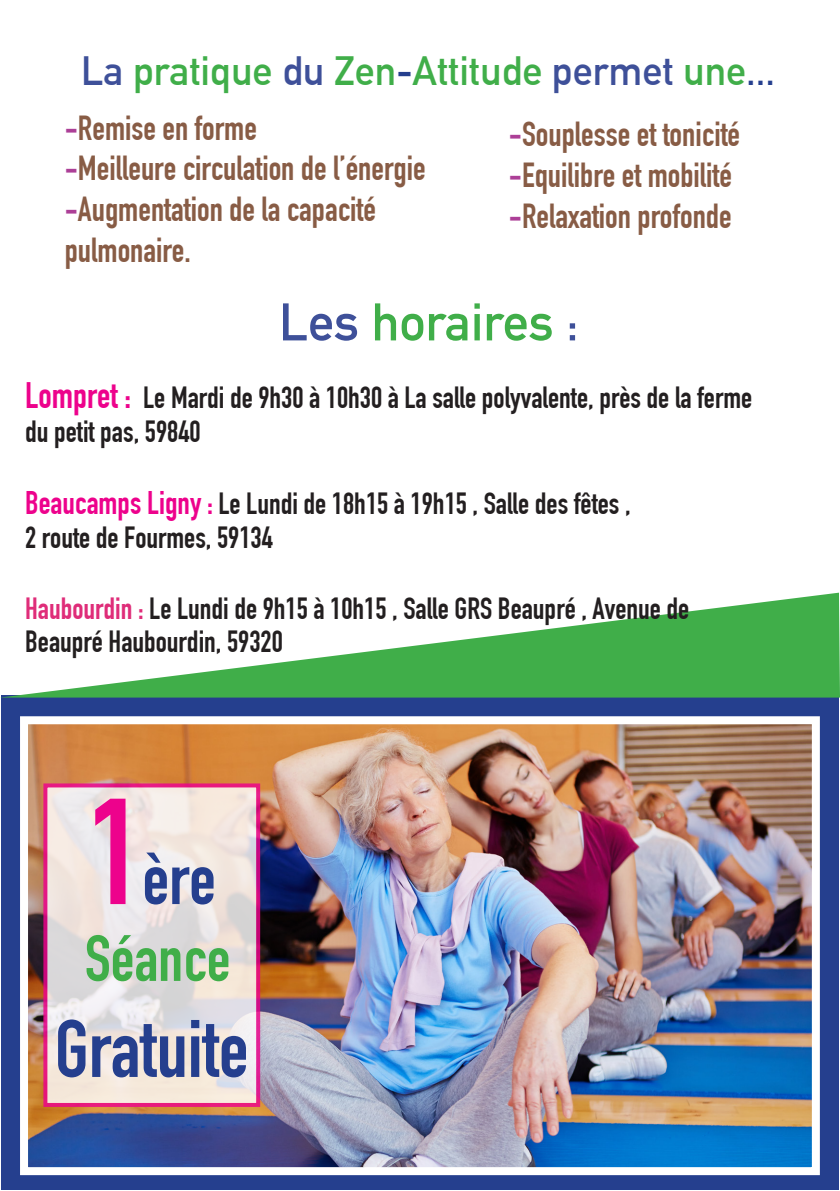
<style>
.page{position:relative;width:840px;height:1191px;background:#fff}
.page>*{position:absolute;margin:0;border:0;box-sizing:border-box;transform-origin:0 0}
.t1{font:700 80px "DIN Condensed";color:#253f8e}
.t2{font:700 72px "DIN Condensed";color:#253f8e}
.t3{font:700 64px "DIN Condensed";color:#40ae49}
.t4{font:700 52px "DIN Alternate";color:#40ae49}
.t5{font:700 40px "DIN Alternate";color:#40ae49}
.t6{font:700 34px "DIN Condensed";color:#885c45}
.t7{font:700 30px/34.8px "DIN Condensed";color:#231f20}
.s1{color:#3e5099}
.s2{color:#253f8e}
.s3{color:#ac3f97}
.s4{font-size:36px;color:#ed028c}
.s5{font-size:32px;color:#ed028c}
.s6{color:#df2d79}
.s7{font-size:148px;color:#ed028c}
</style>
<div class="page">
<div style="left:1px;top:695px;width:837px;height:495px;background:#253f8e"></div>
<svg style="left:5px;top:592px;width:834px;height:105px"></svg>
<img style="left:29px;top:725px;width:781px;height:441px">
<div style="left:20px;top:716px;width:799px;height:459px;border:8px solid #fff"></div>
<svg style="left:43px;top:783px;width:217px;height:324px;background:#ebd7da"></svg>
<p class="t5" style="left:81px;top:41px;width:695px"><span class="s1">La</span> pratique <span class="s1">du</span> Zen<span class="s2">-</span>Attitude <span class="s1">permet</span> une<span class="s2">...</span></p>
<p class="t6" style="left:65px;top:108px;width:194px"><span class="s3">-</span>Remise en forme</p>
<p class="t6" style="left:65px;top:148px;width:362px"><span class="s3">-</span>Meilleure circulation de l’énergie</p>
<p class="t6" style="left:65px;top:189px;width:313px"><span class="s3">-</span>Augmentation de la capacité</p>
<p class="t6" style="left:65px;top:230px;width:127px">pulmonaire.</p>
<p class="t6" style="left:508px;top:114px;width:233px"><span class="s3">-</span>Souplesse et tonicité</p>
<p class="t6" style="left:508px;top:155px;width:225px"><span class="s3">-</span>Equilibre et mobilité</p>
<p class="t6" style="left:508px;top:196px;width:224px"><span class="s3">-</span>Relaxation profonde</p>
<p class="t4" style="left:279px;top:282px;width:301px"><span class="s1">Les</span> horaires <span class="s1">:</span></p>
<p class="t7" style="left:25px;top:380px;width:728px"><span class="s4">Lompret :</span> Le Mardi de 9h30 à 10h30 à La salle polyvalente, près de la ferme du petit pas, 59840</p>
<p class="t7" style="left:25px;top:487px;width:606px;line-height:33.6px"><span class="s5">Beaucamps Ligny :</span> Le Lundi de 18h15 à 19h15 , Salle des fêtes ,<br>2 route de Fourmes, 59134</p>
<p class="t7" style="left:25px;top:592px;width:665px;line-height:33px"><span class="s6">Haubourdin :</span> Le Lundi de 9h15 à 10h15 , Salle GRS Beaupré , Avenue de<br>Beaupré Haubourdin, 59320</p>
<p class="t2" style="left:87px;top:836px;width:130px"><span class="s7">1</span>ère</p>
<p class="t3" style="left:85px;top:921px;width:147px">Séance</p>
<p class="t1" style="left:55px;top:1002px;width:195px">Gratuite</p>
</div>
